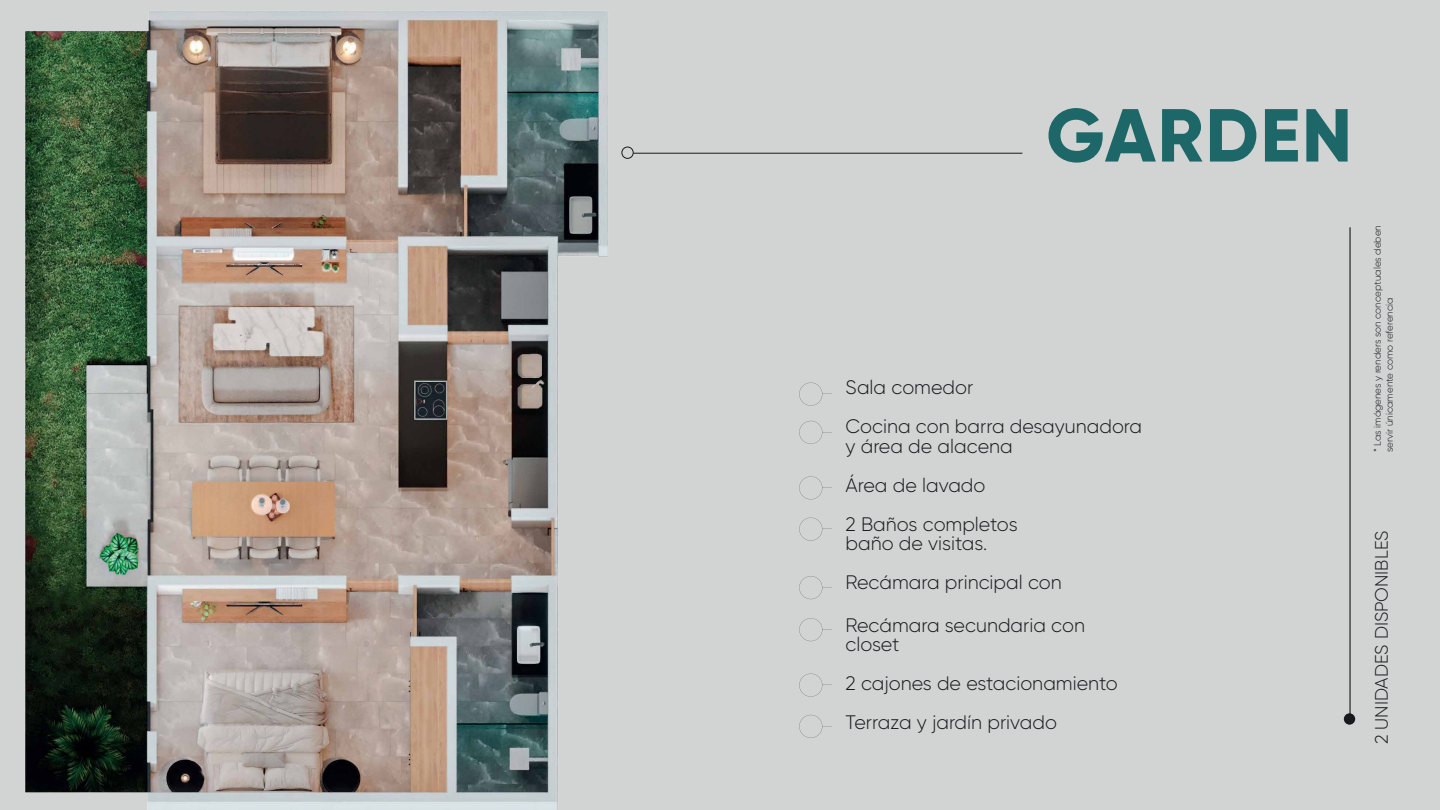
<style>
.page{position:relative;width:1440px;height:810px;background:#fff}
.page>*{position:absolute;margin:0;border:0;box-sizing:border-box;transform-origin:0 0}
.t1{font:800 74.93px "Gilroy";letter-spacing:.025em;color:#1e6768}
.t2{font:300 19.58px/39px "Gilroy";color:#161a1d}
.t3{font:300 18px "Gilroy";color:#161a1d}
.t4{font:300 9.75px/11.7px "Gilroy";color:#161a1d}
</style>
<div class="page">
<div style="left:1px;top:0;width:1439px;height:809px;background:#d2d4d3"></div>
<hr style="left:633px;top:153px;width:389px;height:1px;background:#161a1d">
<div style="left:1344px;top:713px;width:11px;height:12px;background:#161a1d;border-radius:50%"></div>
<hr style="left:1350px;top:227px;width:1px;height:487px;background:#000">
<svg style="left:799px;top:383px;width:33px;height:23px"></svg>
<svg style="left:799px;top:421px;width:33px;height:23px"></svg>
<svg style="left:799px;top:476px;width:33px;height:23px"></svg>
<svg style="left:799px;top:518px;width:33px;height:23px"></svg>
<svg style="left:799px;top:576px;width:33px;height:23px"></svg>
<svg style="left:799px;top:618px;width:33px;height:23px"></svg>
<svg style="left:799px;top:674px;width:33px;height:23px"></svg>
<svg style="left:799px;top:715px;width:33px;height:23px"></svg>
<img style="left:0;top:0;width:735px;height:810px">
<h1 class="t1" style="left:1046px;top:88px;width:307px">GARDEN</h1>
<p class="t2" style="left:846px;top:368px;width:298px">Sala comedor<br>Cocina con barra desayunadora</p>
<p class="t2" style="left:846px;top:426px;width:174px">y área de alacena<br>Área de lavado<br>2 Baños completos</p>
<p class="t2" style="left:846px;top:524px;width:218px">baño de visitas.<br>Recámara principal con</p>
<p class="t2" style="left:846px;top:615px;width:241px;line-height:19.5px">Recámara secundaria con closet</p>
<p class="t2" style="left:846px;top:664px;width:274px">2 cajones de estacionamiento<br>Terraza y jardín privado</p>
<p class="t4" style="left:1372px;top:452px;width:229px;rotate:-90deg">* Las imágenes y renders son conceptuales deben servir únicamente como referencia</p>
<p class="t3" style="left:1371px;top:744px;width:215px;rotate:-90deg">2 UNIDADES DISPONIBLES</p>
</div>
